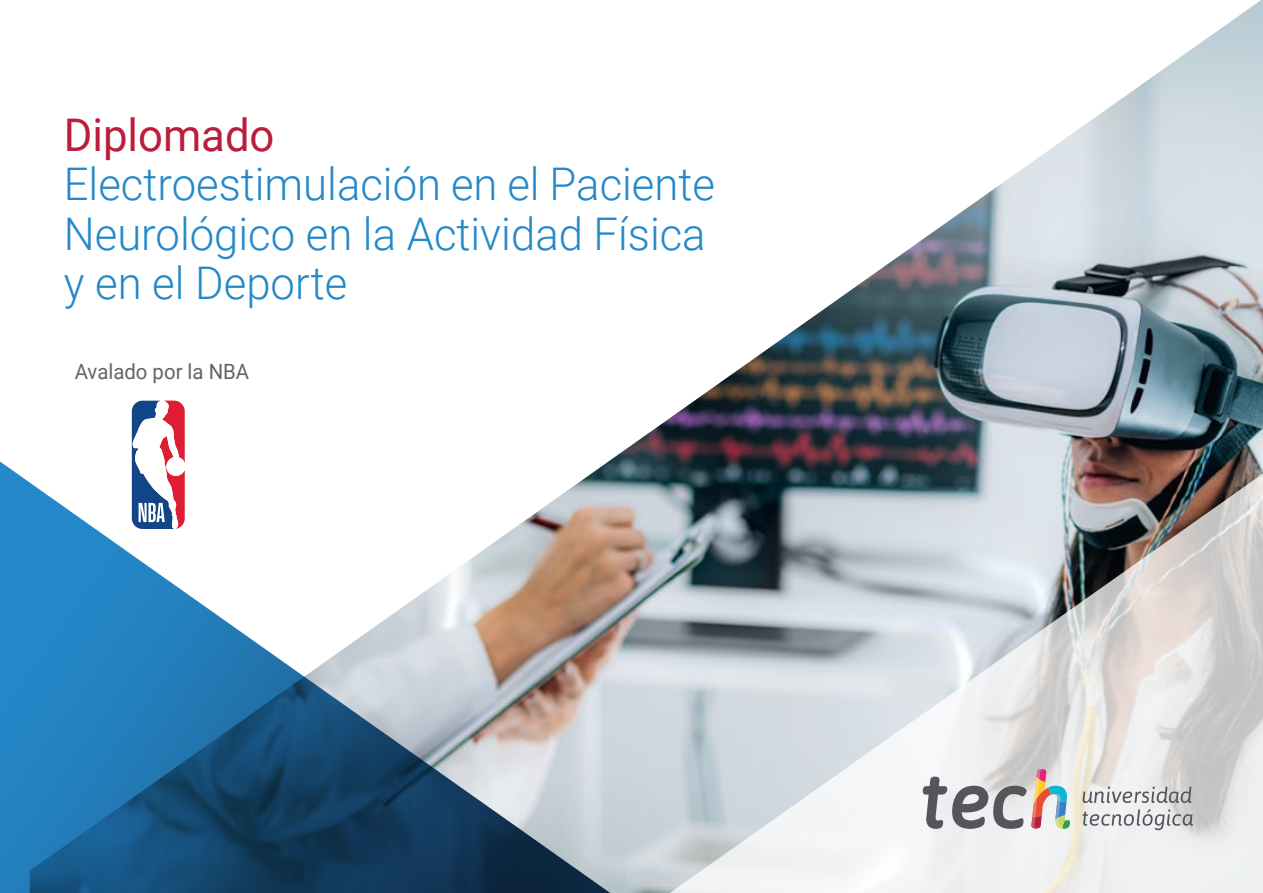
<style>
.page{position:relative;width:1263px;height:893px;background:#fff}
.page>*{position:absolute;margin:0;border:0;box-sizing:border-box;transform-origin:0 0}
.t1{font:300 45px/49.5px "Roboto";color:#2488c9}
.t2{font:45px "Roboto";color:#ba1e3c}
.t3{font:21px "Roboto";color:#61646a}
</style>
<div class="page">
<img style="left:131px;top:0;width:1132px;height:458px">
<svg style="left:640px;top:458px;width:623px;height:435px"></svg>
<svg style="left:923px;top:769px;width:147px;height:60px"></svg>
<svg style="left:1082px;top:787px;width:109px;height:16px"></svg>
<svg style="left:1082px;top:809px;width:111px;height:21px"></svg>
<svg style="left:0;top:446px;width:640px;height:447px"></svg>
<svg style="left:132px;top:400px;width:53px;height:129px"></svg>
<p class="t2" style="left:64px;top:103px;width:212px">Diplomado</p>
<p class="t1" style="left:64px;top:158px;width:653px">Electroestimulación en el Paciente<br>Neurológico en la Actividad Física y en el Deporte</p>
<p class="t3" style="left:75px;top:357px;width:176px">Avalado por la NBA</p>
</div>
